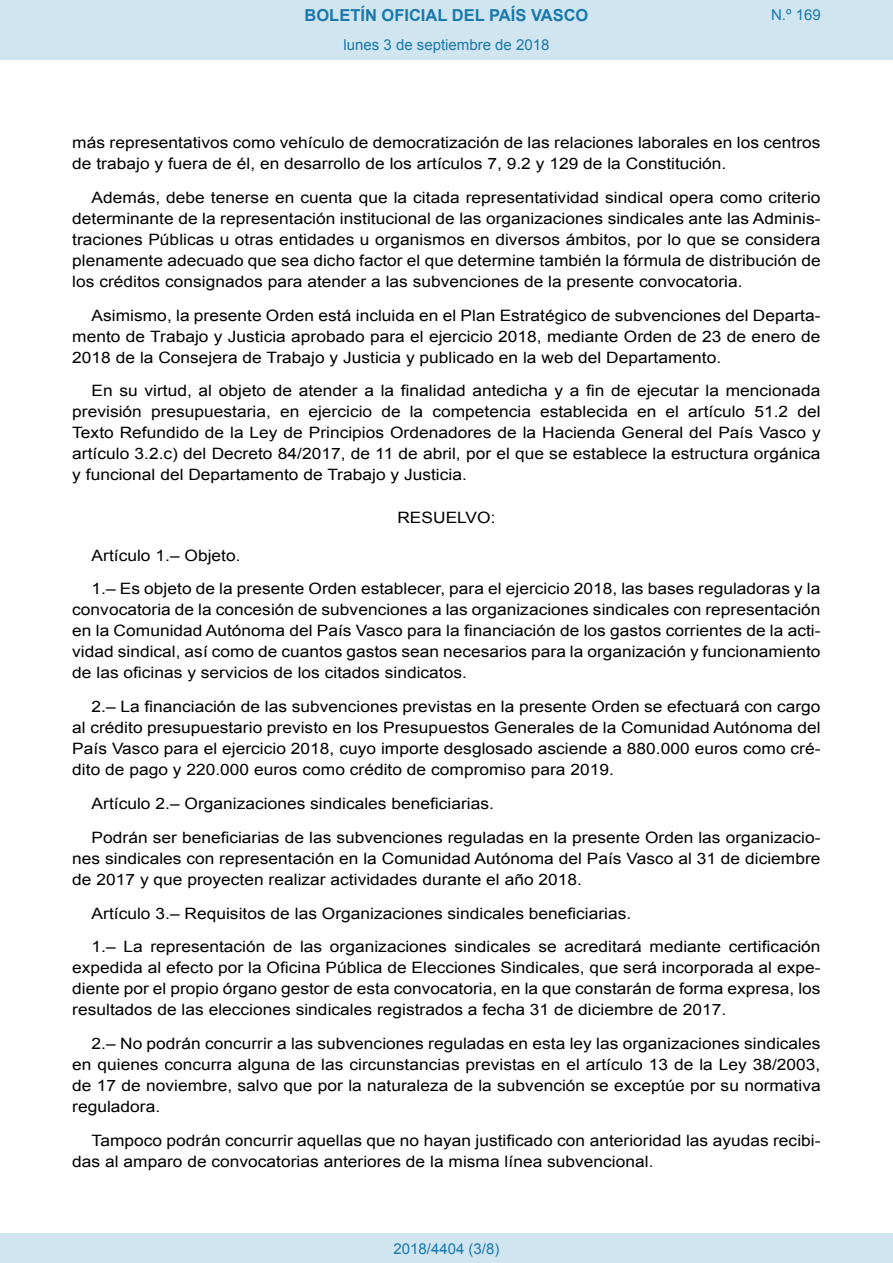
<style>
.page{position:relative;width:893px;height:1263px;background:#fff}
.page>*{position:absolute;margin:0;border:0;box-sizing:border-box;transform-origin:0 0}
.t1{font:700 16.5px "Arial";color:#1879ad}
.BOPVDetalle{font:15.6px/21px "Arial";color:#000;text-align:justify;scale:1.11 1}
.BOPVClave{font:15.6px "Arial";color:#000;scale:1.11 1}
.Paginacion_Centro{font:15px "Arial";color:#1879ad}
</style>
<div class="page">
<div style="left:0;top:0;width:893px;height:60px;background:#d0e5f0"></div>
<div style="left:0;top:1233px;width:893px;height:30px;background:#d0e5f0"></div>
<p class="t1" style="left:305px;top:4px;width:285px">BOLETÍN OFICIAL DEL PAÍS VASCO</p>
<p class="Paginacion_Centro" style="left:343px;top:35px;width:207px">lunes 3 de septiembre de 2018</p>
<p class="Paginacion_Centro" style="left:771px;top:5px;width:51px">N.º 169</p>
<p class="BOPVDetalle" style="left:72px;top:132px;width:676px">más representativos como vehículo de democratización de las relaciones laborales en los centros de trabajo y fuera de él, en desarrollo de los artículos 7, 9.2 y 129 de la Constitución.</p>
<p class="BOPVDetalle" style="left:72px;top:187px;width:676px;text-indent:19px">Además, debe tenerse en cuenta que la citada representatividad sindical opera como criterio determinante de la representación institucional de las organizaciones sindicales ante las Adminis&shy;traciones Públicas u otras entidades u organismos en diversos ámbitos, por lo que se considera plenamente adecuado que sea dicho factor el que determine también la fórmula de distribución de los créditos consignados para atender a las subvenciones de la presente convocatoria.</p>
<p class="BOPVDetalle" style="left:72px;top:305px;width:676px;text-indent:19px">Asimismo, la presente Orden está incluida en el Plan Estratégico de subvenciones del Departa&shy;mento de Trabajo y Justicia aprobado para el ejercicio 2018, mediante Orden de 23 de enero de 2018 de la Consejera de Trabajo y Justicia y publicado en la web del Departamento.</p>
<p class="BOPVDetalle" style="left:72px;top:381px;width:676px;text-indent:19px">En su virtud, al objeto de atender a la finalidad antedicha y a fin de ejecutar la mencionada previsión presupuestaria, en ejercicio de la competencia establecida en el artículo 51.2 del Texto Refundido de la Ley de Principios Ordenadores de la Hacienda General del País Vasco y artículo 3.2.c) del Decreto 84/2017, de 11 de abril, por el que se establece la estructura orgánica y funcional del Departamento de Trabajo y Justicia.</p>
<p class="BOPVClave" style="left:397px;top:507px;width:90px">RESUELVO:</p>
<p class="BOPVDetalle" style="left:92px;top:545px;width:136px">Artículo 1.– Objeto.</p>
<p class="BOPVDetalle" style="left:72px;top:579px;width:676px;text-indent:19px">1.– Es objeto de la presente Orden establecer, para el ejercicio 2018, las bases reguladoras y la convocatoria de la concesión de subvenciones a las organizaciones sindicales con representación en la Comunidad Autónoma del País Vasco para la financiación de los gastos corrientes de la acti&shy;vidad sindical, así como de cuantos gastos sean necesarios para la organización y funcionamiento de las oficinas y servicios de los citados sindicatos.</p>
<p class="BOPVDetalle" style="left:72px;top:696px;width:676px;text-indent:19px">2.– La financiación de las subvenciones previstas en la presente Orden se efectuará con cargo al crédito presupuestario previsto en los Presupuestos Generales de la Comunidad Autónoma del País Vasco para el ejercicio 2018, cuyo importe desglosado asciende a 880.000 euros como cré&shy;dito de pago y 220.000 euros como crédito de compromiso para 2019.</p>
<p class="BOPVDetalle" style="left:92px;top:793px;width:364px">Artículo 2.– Organizaciones sindicales beneficiarias.</p>
<p class="BOPVDetalle" style="left:72px;top:827px;width:676px;text-indent:19px">Podrán ser beneficiarias de las subvenciones reguladas en la presente Orden las organizacio&shy;nes sindicales con representación en la Comunidad Autónoma del País Vasco al 31 de diciembre de 2017 y que proyecten realizar actividades durante el año 2018.</p>
<p class="BOPVDetalle" style="left:92px;top:903px;width:488px">Artículo 3.– Requisitos de las Organizaciones sindicales beneficiarias.</p>
<p class="BOPVDetalle" style="left:72px;top:936px;width:676px;text-indent:19px">1.– La representación de las organizaciones sindicales se acreditará mediante certificación expedida al efecto por la Oficina Pública de Elecciones Sindicales, que será incorporada al expe&shy;diente por el propio órgano gestor de esta convocatoria, en la que constarán de forma expresa, los resultados de las elecciones sindicales registrados a fecha 31 de diciembre de 2017.</p>
<p class="BOPVDetalle" style="left:72px;top:1033px;width:676px;text-indent:19px">2.– No podrán concurrir a las subvenciones reguladas en esta ley las organizaciones sindicales en quienes concurra alguna de las circunstancias previstas en el artículo 13 de la Ley 38/2003, de 17 de noviembre, salvo que por la naturaleza de la subvención se exceptúe por su normativa reguladora.</p>
<p class="BOPVDetalle" style="left:72px;top:1130px;width:676px;text-indent:19px">Tampoco podrán concurrir aquellas que no hayan justificado con anterioridad las ayudas recibi&shy;das al amparo de convocatorias anteriores de la misma línea subvencional.</p>
<p class="Paginacion_Centro" style="left:393px;top:1238px;width:107px">2018/4404 (3/8)</p>
</div>
